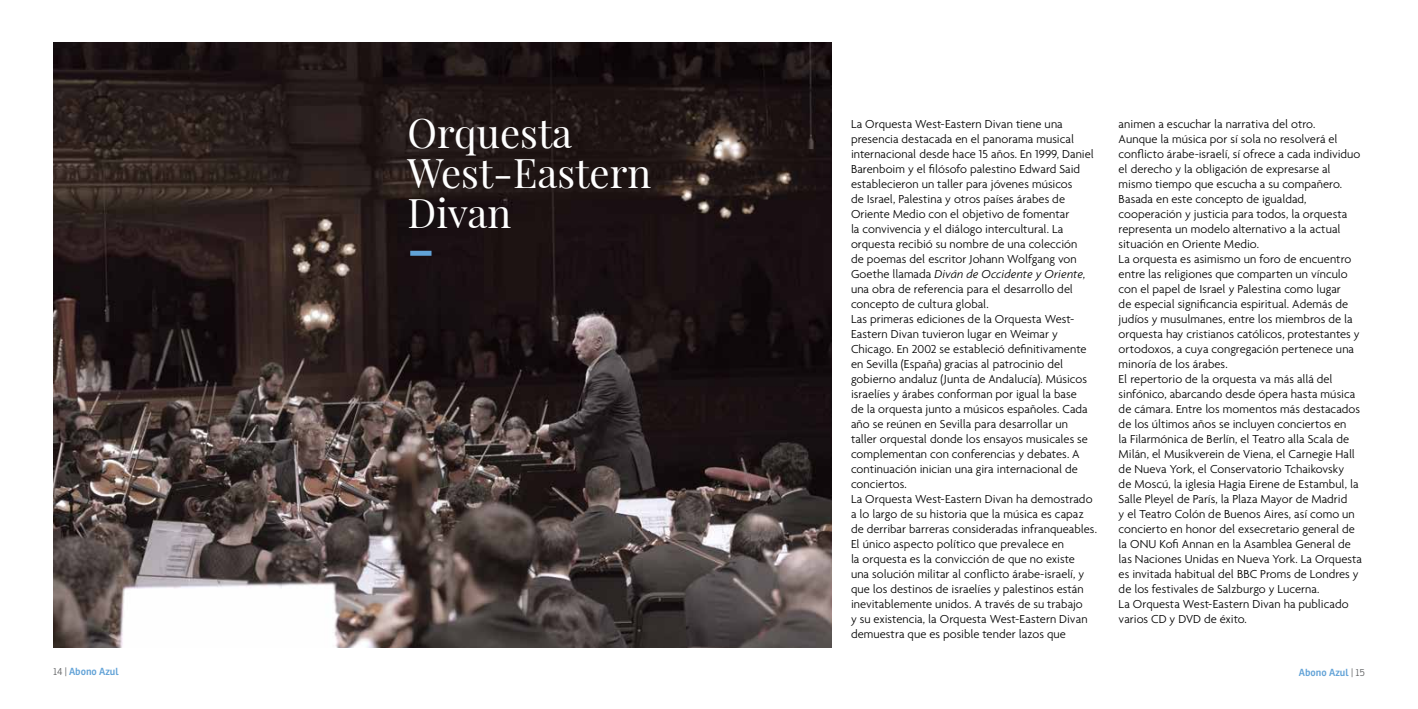
<style>
.page{position:relative;width:1418px;height:709px;background:#fff}
.page>*{position:absolute;margin:0;border:0;box-sizing:border-box;transform-origin:0 0}
.t1{font:40px/40px "Playfair Display";color:#fff}
.t2{font:300 12.5px/15px "Agenda";letter-spacing:.005em;color:#000}
.t3{font:600 10px "Ronnia";color:#61a2d7}
.s1{font-style:italic}
.s2{font-weight:300;color:#58595b}
</style>
<div class="page">
<img style="left:53px;top:43px;width:778px;height:605px">
<div style="left:410px;top:251px;width:21px;height:5px;background:#61a2d7"></div>
<h1 class="t1" style="left:407px;top:112px;width:245px">Orquesta<br>West-Eastern<br>Divan</h1>
<p class="t2" style="left:851px;top:116px;width:247px">La Orquesta West-Eastern Divan tiene una presencia destacada en el panorama musical internacional desde hace 15 años. En 1999, Daniel Barenboim y el filósofo palestino Edward Said establecieron un taller para jóvenes músicos<br>de Israel, Palestina y otros países árabes de Oriente Medio con el objetivo de fomentar<br>la convivencia y el diálogo intercultural. La orquesta recibió su nombre de una colección<br>de poemas del escritor Johann Wolfgang von Goethe llamada <span class="s1">Diván de Occidente y Oriente</span>, una obra de referencia para el desarrollo del concepto de cultura global.<br>Las primeras ediciones de la Orquesta West-Eastern Divan tuvieron lugar en Weimar y Chicago. En 2002 se estableció definitivamente en Sevilla (España) gracias al patrocinio del gobierno andaluz (Junta de Andalucía). Músicos israelíes y árabes conforman por igual la base<br>de la orquesta junto a músicos españoles. Cada año se reúnen en Sevilla para desarrollar un<br>taller orquestal donde los ensayos musicales se complementan con conferencias y debates. A continuación inician una gira internacional de conciertos.<br>La Orquesta West-Eastern Divan ha demostrado a lo largo de su historia que la música es capaz de derribar barreras consideradas infranqueables.<br>El único aspecto político que prevalece en<br>la orquesta es la convicción de que no existe<br>una solución militar al conflicto árabe-israelí, y que los destinos de israelíes y palestinos están inevitablemente unidos. A través de su trabajo<br>y su existencia, la Orquesta West-Eastern Divan demuestra que es posible tender lazos que</p>
<p class="t2" style="left:1118px;top:116px;width:245px">animen a escuchar la narrativa del otro.<br>Aunque la música por sí sola no resolverá el conflicto árabe-israelí, sí ofrece a cada individuo el derecho y la obligación de expresarse al mismo tiempo que escucha a su compañero.<br>Basada en este concepto de igualdad, cooperación y justicia para todos, la orquesta representa un modelo alternativo a la actual situación en Oriente Medio.<br>La orquesta es asimismo un foro de encuentro entre las religiones que comparten un vínculo con el papel de Israel y Palestina como lugar<br>de especial significancia espiritual. Además de judíos y musulmanes, entre los miembros de la orquesta hay cristianos católicos, protestantes y ortodoxos, a cuya congregación pertenece una minoría de los árabes.<br>El repertorio de la orquesta va más allá del sinfónico, abarcando desde ópera hasta música de cámara. Entre los momentos más destacados de los últimos años se incluyen conciertos en<br>la Filarmónica de Berlín, el Teatro alla Scala de Milán, el Musikverein de Viena, el Carnegie Hall de Nueva York, el Conservatorio Tchaikovsky<br>de Moscú, la iglesia Hagia Eirene de Estambul, la Salle Pleyel de París, la Plaza Mayor de Madrid<br>y el Teatro Colón de Buenos Aires, así como un concierto en honor del exsecretario general de la ONU Kofi Annan en la Asamblea General de las Naciones Unidas en Nueva York. La Orquesta es invitada habitual del BBC Proms de Londres y de los festivales de Salzburgo y Lucerna.<br>La Orquesta West-Eastern Divan ha publicado varios CD y DVD de éxito.</p>
<p class="t3" style="left:53px;top:665px;width:67px"><span class="s2">14 |</span> Abono Azul</p>
<p class="t3" style="left:1298px;top:666px;width:67px">Abono Azul <span class="s2">| 15</span></p>
</div>
